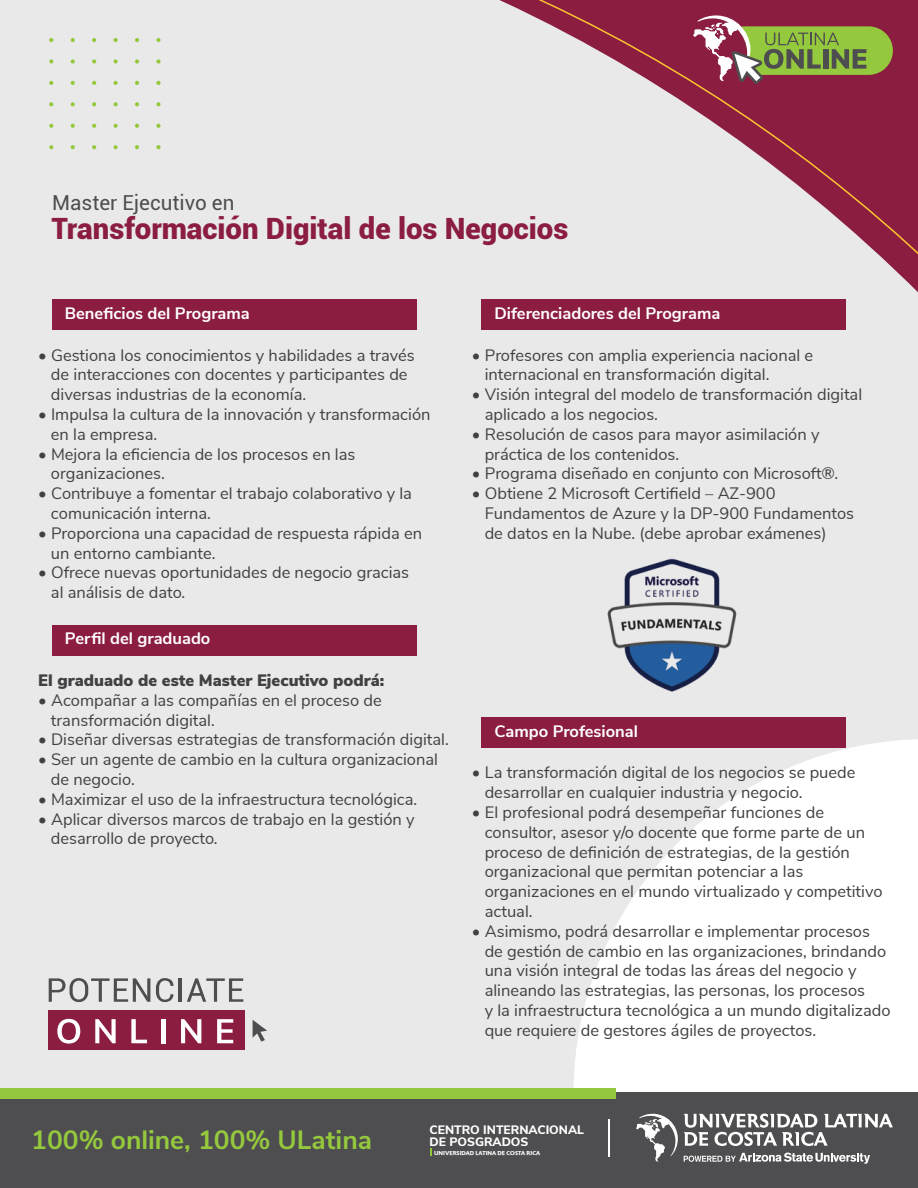
<style>
.page{position:relative;width:918px;height:1188px;background:#fff}
.page>*{position:absolute;margin:0;border:0;box-sizing:border-box;transform-origin:0 0}
.t1{font:900 29.4px "Roboto";color:#8b1d41}
.t2{font:700 26.4px "Nunito Sans";color:#95c93d}
.t3{font:20.7px "Roboto";color:#4e4e50}
.t4{font:16.5px/19.8px "Nunito Sans";color:#414042}
.t5{font:700 16.5px "Nunito Sans";color:#fff}
.t6{font:900 16.5px "Nunito Sans";color:#414042}
.t7{font:800 12.15px/12px "Nunito Sans";color:#fff}
.t8{font:700 5.55px "Astoria";color:#fff}
</style>
<div class="page">
<div style="left:0;top:0;width:918px;height:1088px;background:#e9e9ea"></div>
<svg style="left:573px;top:739px;width:345px;height:349px"></svg>
<div style="left:0;top:1092px;width:918px;height:96px;background:#4e4e50"></div>
<div style="left:0;top:1088px;width:616px;height:10px;background:#95c93d"></div>
<div style="left:52px;top:299px;width:364px;height:31px;background:#8b1d41"></div>
<div style="left:481px;top:299px;width:365px;height:31px;background:#8b1d41"></div>
<div style="left:52px;top:625px;width:364px;height:31px;background:#8b1d41"></div>
<div style="left:481px;top:717px;width:365px;height:31px;background:#8b1d41"></div>
<svg style="left:49px;top:102px;width:4px;height:4px"></svg>
<svg style="left:49px;top:124px;width:4px;height:4px"></svg>
<svg style="left:49px;top:145px;width:4px;height:4px"></svg>
<svg style="left:71px;top:102px;width:4px;height:4px"></svg>
<svg style="left:71px;top:124px;width:4px;height:4px"></svg>
<svg style="left:71px;top:145px;width:4px;height:4px"></svg>
<svg style="left:92px;top:102px;width:4px;height:4px"></svg>
<svg style="left:92px;top:124px;width:4px;height:4px"></svg>
<svg style="left:92px;top:145px;width:4px;height:4px"></svg>
<svg style="left:114px;top:38px;width:4px;height:4px"></svg>
<svg style="left:114px;top:59px;width:4px;height:5px"></svg>
<svg style="left:114px;top:81px;width:4px;height:4px"></svg>
<svg style="left:135px;top:38px;width:4px;height:4px"></svg>
<svg style="left:135px;top:59px;width:4px;height:5px"></svg>
<svg style="left:135px;top:81px;width:4px;height:4px"></svg>
<svg style="left:156px;top:38px;width:5px;height:4px"></svg>
<svg style="left:156px;top:59px;width:5px;height:5px"></svg>
<svg style="left:156px;top:81px;width:5px;height:4px"></svg>
<svg style="left:114px;top:102px;width:4px;height:4px"></svg>
<svg style="left:114px;top:124px;width:4px;height:4px"></svg>
<svg style="left:114px;top:145px;width:4px;height:4px"></svg>
<svg style="left:135px;top:102px;width:4px;height:4px"></svg>
<svg style="left:135px;top:124px;width:4px;height:4px"></svg>
<svg style="left:135px;top:145px;width:4px;height:4px"></svg>
<svg style="left:156px;top:102px;width:5px;height:4px"></svg>
<svg style="left:156px;top:124px;width:5px;height:4px"></svg>
<svg style="left:156px;top:145px;width:5px;height:4px"></svg>
<svg style="left:49px;top:38px;width:4px;height:4px"></svg>
<svg style="left:49px;top:59px;width:4px;height:5px"></svg>
<svg style="left:49px;top:81px;width:4px;height:4px"></svg>
<svg style="left:71px;top:38px;width:4px;height:4px"></svg>
<svg style="left:71px;top:59px;width:4px;height:5px"></svg>
<svg style="left:71px;top:81px;width:4px;height:4px"></svg>
<svg style="left:92px;top:38px;width:4px;height:4px"></svg>
<svg style="left:92px;top:59px;width:4px;height:5px"></svg>
<svg style="left:92px;top:81px;width:4px;height:4px"></svg>
<div style="left:49px;top:1010px;width:196px;height:40px;background:#8b1d41"></div>
<svg style="left:253px;top:1020px;width:14px;height:22px"></svg>
<svg style="left:49px;top:978px;width:101px;height:24px;background:#b6b6b7"></svg>
<svg style="left:156px;top:978px;width:17px;height:24px"></svg>
<hr style="left:179px;top:978px;width:3px;height:24px;background:#4e4e50">
<svg style="left:187px;top:978px;width:56px;height:24px"></svg>
<svg style="left:57px;top:1019px;width:23px;height:25px"></svg>
<svg style="left:95px;top:1019px;width:21px;height:24px"></svg>
<svg style="left:131px;top:1019px;width:16px;height:24px"></svg>
<hr style="left:161px;top:1019px;width:4px;height:24px;background:#fff">
<svg style="left:181px;top:1019px;width:20px;height:24px"></svg>
<svg style="left:217px;top:1019px;width:16px;height:24px"></svg>
<svg style="left:693px;top:15px;width:200px;height:69px;background:#917852"></svg>
<hr style="left:609px;top:1120px;width:1px;height:37px;background:#fff">
<svg style="left:684px;top:1114px;width:209px;height:32px"></svg>
<svg style="left:636px;top:1114px;width:42px;height:48px"></svg>
<svg style="left:684px;top:1153px;width:186px;height:11px"></svg>
<svg style="left:430px;top:1148px;width:2px;height:8px"></svg>
<img style="left:604px;top:556px;width:137px;height:138px">
<p class="t3" style="left:52px;top:188px;width:184px">Master Ejecutivo en</p>
<h1 class="t1" style="left:51px;top:207px;width:519px">Transformación Digital de los Negocios</h1>
<p class="t5" style="left:65px;top:301px;width:186px">Beneficios del Programa</p>
<p class="t5" style="left:494px;top:301px;width:227px">Diferenciadores del Programa</p>
<p class="t4" style="left:51px;top:344px;width:365px;text-indent:-13px">• Gestiona los conocimientos y habilidades a través de interacciones con docentes y participantes de diversas industrias de la economía.</p>
<p class="t4" style="left:51px;top:403px;width:381px;text-indent:-13px">• Impulsa la cultura de la innovación y transformación en la empresa.</p>
<p class="t4" style="left:51px;top:443px;width:306px;text-indent:-13px">• Mejora la eficiencia de los procesos en las organizaciones.</p>
<p class="t4" style="left:51px;top:483px;width:363px;text-indent:-13px">• Contribuye a fomentar el trabajo colaborativo y la comunicación interna.</p>
<p class="t4" style="left:51px;top:522px;width:373px;text-indent:-13px">• Proporciona una capacidad de respuesta rápida en un entorno cambiante.</p>
<p class="t4" style="left:51px;top:562px;width:360px;text-indent:-13px">• Ofrece nuevas oportunidades de negocio gracias al análisis de dato.</p>
<p class="t5" style="left:65px;top:627px;width:147px">Perfil del graduado</p>
<p class="t6" style="left:38px;top:668px;width:348px">El graduado de este Master Ejecutivo podrá:</p>
<p class="t4" style="left:51px;top:689px;width:332px;text-indent:-13px">• Acompañar a las compañías en el proceso de transformación digital.</p>
<p class="t4" style="left:38px;top:729px;width:412px">• Diseñar diversas estrategias de transformación digital.</p>
<p class="t4" style="left:51px;top:748px;width:389px;text-indent:-13px">• Ser un agente de cambio en la cultura organizacional de negocio.</p>
<p class="t4" style="left:38px;top:788px;width:381px">• Maximizar el uso de la infraestructura tecnológica.</p>
<p class="t4" style="left:51px;top:808px;width:365px;text-indent:-13px">• Aplicar diversos marcos de trabajo en la gestión y desarrollo de proyecto.</p>
<p class="t4" style="left:485px;top:344px;width:330px;text-indent:-13px">• Profesores con amplia experiencia nacional e internacional en transformación digital.</p>
<p class="t4" style="left:485px;top:384px;width:379px;text-indent:-13px">• Visión integral del modelo de transformación digital aplicado a los negocios.</p>
<p class="t4" style="left:485px;top:423px;width:336px;text-indent:-13px">• Resolución de casos para mayor asimilación y práctica de los contenidos.</p>
<p class="t4" style="left:472px;top:463px;width:368px">• Programa diseñado en conjunto con Microsoft®.</p>
<p class="t4" style="left:485px;top:483px;width:371px;text-indent:-13px">• Obtiene 2 Microsoft Certifield – AZ-900<br>Fundamentos de Azure y la DP-900 Fundamentos de datos en la Nube. (debe aprobar exámenes)</p>
<p class="t5" style="left:494px;top:719px;width:145px">Campo Profesional</p>
<p class="t4" style="left:485px;top:762px;width:372px;text-indent:-13px">• La transformación digital de los negocios se puede desarrollar en cualquier industria y negocio.</p>
<p class="t4" style="left:485px;top:801px;width:399px;text-indent:-13px">• El profesional podrá desempeñar funciones de consultor, asesor y/o docente que forme parte de un proceso de definición de estrategias, de la gestión organizacional que permitan potenciar a las organizaciones en el mundo virtualizado y competitivo actual.</p>
<p class="t4" style="left:485px;top:920px;width:407px;text-indent:-13px">• Asimismo, podrá desarrollar e implementar procesos de gestión de cambio en las organizaciones, brindando una visión integral de todas las áreas del negocio y alineando las estrategias, las personas, los procesos<br>y la infraestructura tecnológica a un mundo digitalizado que requiere de gestores ágiles de proyectos.</p>
<h2 class="t2" style="left:31px;top:1120px;width:342px">100% online, 100% ULatina</h2>
<p class="t7" style="left:430px;top:1123px;width:156px">CENTRO INTERNACIONAL<br>DE POSGRADOS</p>
<p class="t8" style="left:434px;top:1149px;width:108px">UNIVERSIDAD LATINA DE COSTA RICA</p>
</div>
